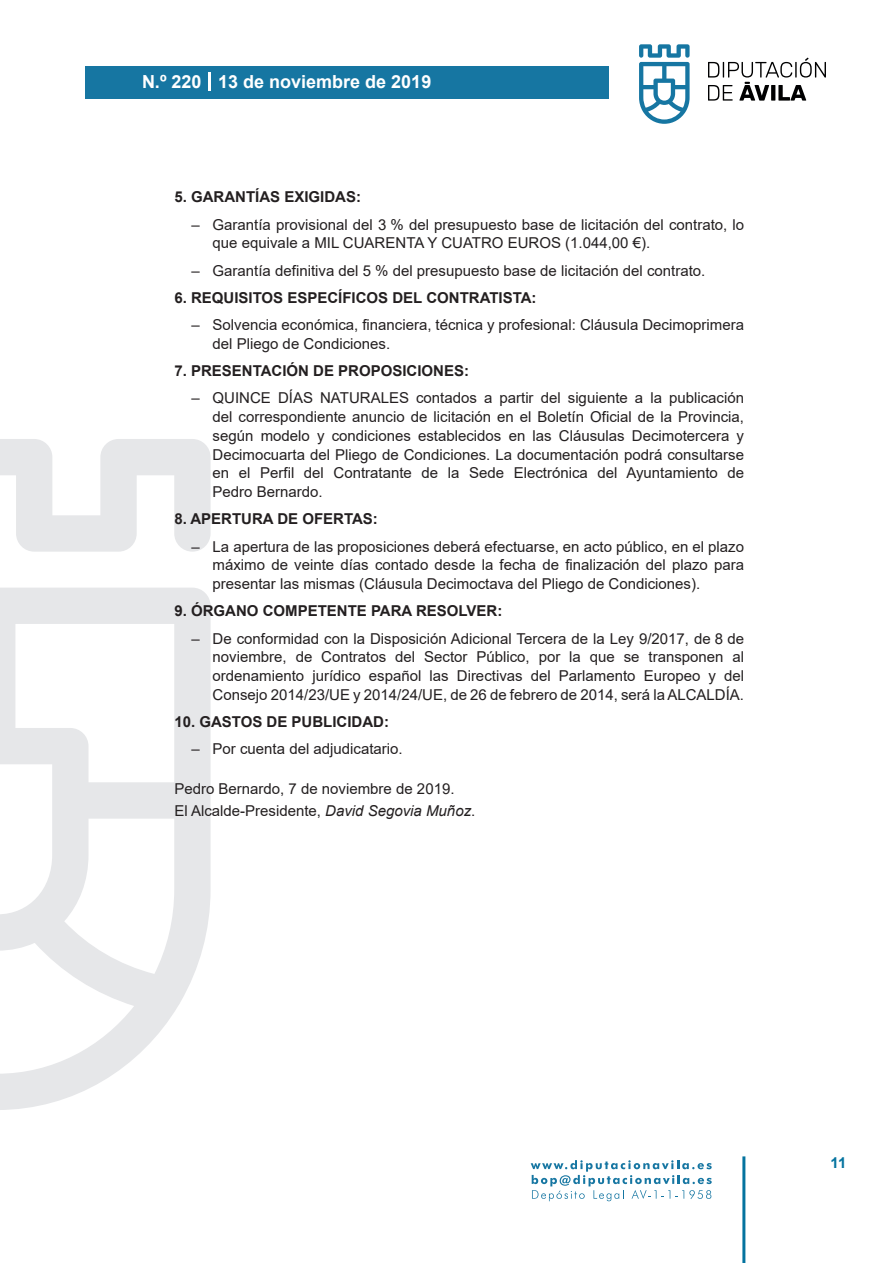
<style>
.page{position:relative;width:893px;height:1263px;background:#fff}
.page>*{position:absolute;margin:0;border:0;box-sizing:border-box;transform-origin:0 0}
.t1{font:700 18px "Arial";color:#fff}
.firma{font:15px/18.8px "Arial";color:#231f20;text-align:justify}
.texto_normal{font:700 15px "Arial";color:#231f20}
.fecha{font:15px "Arial";color:#231f20}
.t2{font:700 15px "Arial";color:#04739f}
.s1{font-style:italic}
</style>
<div class="page">
<svg style="left:531px;top:1160px;width:181px;height:41px"></svg>
<div style="left:85px;top:66px;width:523px;height:33px;background:#1676a2"></div>
<svg style="left:639px;top:44px;width:51px;height:80px"></svg>
<svg style="left:708px;top:58px;width:118px;height:43px"></svg>
<hr style="left:742px;top:1156px;width:3px;height:107px;background:#04739f">
<svg style="left:208px;top:72px;width:2px;height:18px"></svg>
<svg style="left:0;top:439px;width:211px;height:671px"></svg>
<p class="t1" style="left:142px;top:69px;width:291px">N.º 220 13 de noviembre de 2019</p>
<p class="texto_normal" style="left:174px;top:186px;width:188px">5. GARANTÍAS EXIGIDAS:</p>
<p class="firma" style="left:213px;top:215px;width:533px;text-indent:-21px">– Garantía provisional del 3 % del presupuesto base de licitación del contrato, lo que equivale a MIL CUARENTA Y CUATRO EUROS (1.044,00 €).</p>
<p class="firma" style="left:191px;top:261px;width:516px">– Garantía definitiva del 5 % del presupuesto base de licitación del contrato.</p>
<p class="texto_normal" style="left:174px;top:287px;width:364px">6. REQUISITOS ESPECÍFICOS DEL CONTRATISTA:</p>
<p class="firma" style="left:213px;top:315px;width:533px;text-indent:-21px">– Solvencia económica, financiera, técnica y profesional: Cláusula Decimoprimera del Pliego de Condiciones.</p>
<p class="texto_normal" style="left:174px;top:360px;width:296px">7. PRESENTACIÓN DE PROPOSICIONES:</p>
<p class="firma" style="left:213px;top:389px;width:533px;text-indent:-21px">– QUINCE DÍAS NATURALES contados a partir del siguiente a la publicación del correspondiente anuncio de licitación en el Boletín Oficial de la Provincia, según modelo y condiciones establecidos en las Cláusulas Decimotercera y Decimocuarta del Pliego de Condiciones. La documentación podrá consultarse en el Perfil del Contratante de la Sede Electrónica del Ayuntamiento de Pedro Bernardo.</p>
<p class="texto_normal" style="left:174px;top:508px;width:205px">8. APERTURA DE OFERTAS:</p>
<p class="firma" style="left:213px;top:537px;width:533px;text-indent:-21px">– La apertura de las proposiciones deberá efectuarse, en acto público, en el plazo máximo de veinte días contado desde la fecha de finalización del plazo para presentar las mismas (Cláusula Decimoctava del Pliego de Condiciones).</p>
<p class="texto_normal" style="left:174px;top:600px;width:330px">9. ÓRGANO COMPETENTE PARA RESOLVER:</p>
<p class="firma" style="left:213px;top:629px;width:533px;text-indent:-21px">– De conformidad con la Disposición Adicional Tercera de la Ley 9/2017, de 8 de noviembre, de Contratos del Sector Público, por la que se transponen al ordenamiento jurídico español las Directivas del Parlamento Europeo y del Consejo 2014/23/UE y 2014/24/UE, de 26 de febrero de 2014, será la ALCALDÍA.</p>
<p class="texto_normal" style="left:174px;top:711px;width:216px">10. GASTOS DE PUBLICIDAD:</p>
<p class="firma" style="left:191px;top:740px;width:213px">– Por cuenta del adjudicatario.</p>
<p class="fecha" style="left:174px;top:778px;width:282px">Pedro Bernardo, 7 de noviembre de 2019.</p>
<p class="firma" style="left:174px;top:801px;width:302px">El Alcalde-Presidente, <span class="s1">David Segovia Muñoz</span>.</p>
<p class="t2" style="left:831px;top:1152px;width:17px">11</p>
</div>
